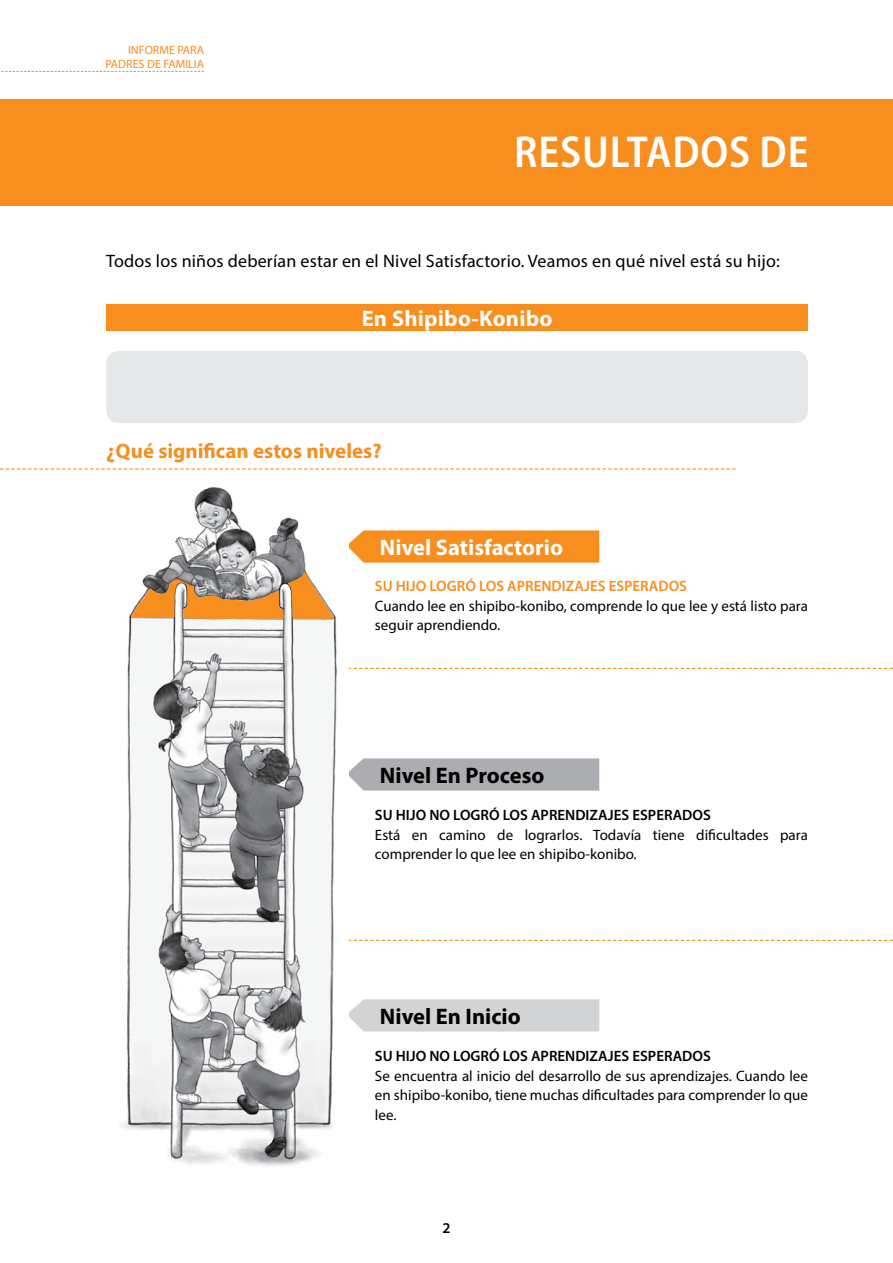
<style>
.page{position:relative;width:893px;height:1263px;background:#fff}
.page>*{position:absolute;margin:0;border:0;box-sizing:border-box;transform-origin:0 0}
.t1{font:600 semi-condensed 45px "Myriad Pro";letter-spacing:.02em;color:#fff}
.t2{font:700 22.5px "Myriad Pro";letter-spacing:.005em;color:#fff}
.t3{font:700 22.5px "Myriad Pro";color:#000}
.t4{font:700 21px "Myriad Pro";color:#f78e1e}
.t5{font:18px "Myriad Pro";letter-spacing:.01em;color:#000}
.t6{font:15px/19.5px "Myriad Pro";color:#000}
.t7{font:600 15px "Myriad Pro";color:#000}
.t8{font:600 15px "Myriad Pro";color:#f78e1e}
.t9{font:12px/14.4px "Myriad Pro";color:#f78e1e;text-align:right}
</style>
<div class="page">
<svg style="left:1px;top:71px;width:203px;height:1px"></svg>
<svg style="left:349px;top:668px;width:544px;height:1px"></svg>
<svg style="left:349px;top:940px;width:544px;height:1px"></svg>
<div style="left:106px;top:305px;width:702px;height:26px;background:#f78e1e"></div>
<svg style="left:349px;top:530px;width:250px;height:33px;background:#f79329"></svg>
<svg style="left:349px;top:758px;width:250px;height:33px;background:#afb1b3"></svg>
<div style="left:349px;top:999px;width:250px;height:32px;background:#d1d3d4"></div>
<svg style="left:0;top:468px;width:736px;height:2px"></svg>
<div style="left:0;top:100px;width:893px;height:106px;background:#f78e1e"></div>
<div style="left:106px;top:351px;width:702px;height:72px;background:#e6e7e8;border-radius:13px"></div>
<img style="left:121px;top:487px;width:216px;height:679px">
<svg style="left:131px;top:571px;width:203px;height:48px"></svg>
<p class="t9" style="left:106px;top:42px;width:100px">INFORME PARA<br>PADRES DE FAMILIA</p>
<h1 class="t1" style="left:514px;top:123px;width:296px">RESULTADOS DE</h1>
<p class="t5" style="left:106px;top:249px;width:675px">Todos los niños deberían estar en el Nivel Satisfactorio. Veamos en qué nivel está su hijo:</p>
<h2 class="t2" style="left:362px;top:304px;width:192px">En Shipibo-Konibo</h2>
<h3 class="t4" style="left:106px;top:437px;width:277px">¿Qué significan estos niveles?</h3>
<h2 class="t2" style="left:380px;top:532px;width:185px">Nivel Satisfactorio</h2>
<p class="t8" style="left:375px;top:576px;width:314px">SU HIJO LOGRÓ LOS APRENDIZAJES ESPERADOS</p>
<p class="t6" style="left:375px;top:595px;width:434px">Cuando lee en shipibo-konibo, comprende lo que lee y está listo para seguir aprendiendo.</p>
<h2 class="t3" style="left:380px;top:761px;width:166px">Nivel En Proceso</h2>
<p class="t7" style="left:375px;top:805px;width:337px">SU HIJO NO LOGRÓ LOS APRENDIZAJES ESPERADOS</p>
<p class="t6" style="left:375px;top:824px;width:434px">Está en camino de lograrlos. Todavía tiene dificultades para comprender lo que lee en shipibo-konibo.</p>
<h2 class="t3" style="left:380px;top:1001px;width:142px">Nivel En Inicio</h2>
<p class="t7" style="left:375px;top:1047px;width:337px">SU HIJO NO LOGRÓ LOS APRENDIZAJES ESPERADOS</p>
<p class="t6" style="left:375px;top:1066px;width:434px;text-align:justify">Se encuentra al inicio del desarrollo de sus aprendizajes. Cuando lee en shipibo-konibo, tiene muchas dificultades para comprender lo que lee.</p>
<p class="t7" style="left:442px;top:1219px;width:10px">2</p>
</div>
